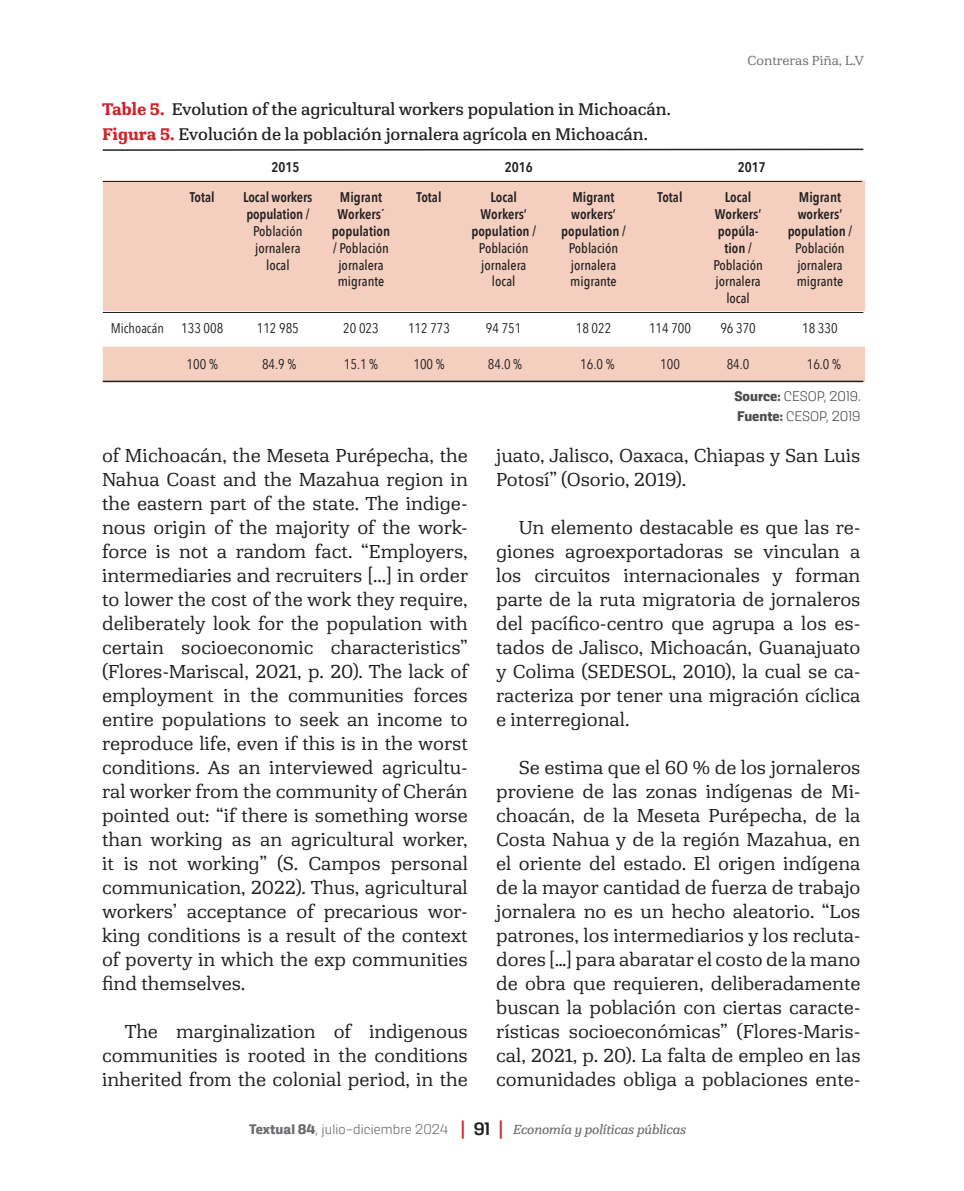
<style>
.page{position:relative;width:964px;height:1191px;background:#fff}
.page>*{position:absolute;margin:0;border:0;box-sizing:border-box;transform-origin:0 0}
.t1{font:300 20px/24px "Hawking";color:#231f20;text-align:justify}
.FIGURA{font:18px "Hawking";color:#231f20}
.TEXTO_TABLA{font:600 14px/16.8px "Avenir Next Condensed";color:#231f20;text-align:center}
.TEXTO_TABLA-2{font:500 14px "Avenir Next Condensed";color:#231f20}
.TEXTO_TABLA-3{font:14px "Avenir Next Condensed";color:#231f20}
.t2{font:italic 14px "Hawking";letter-spacing:-.01em;color:#6c6d70}
.PIE_DE_FIGURA{font:300 14px "Kawak";color:#4b4c4d}
.t3{font:300 14px "Hawking";color:#6c6d70}
.s1{font-weight:700;color:#d1232a}
.s2{font-weight:500}
.s3{font-weight:700}
.s4{font-family:"Kawak";font-weight:700;font-style:normal}
.s5{font-family:"Kawak";font-weight:300;font-style:normal}
.s6{font-family:"Overpass";font-weight:600;font-style:normal;font-size:18px;color:#d1232a}
.s7{font-family:"Kawak";font-weight:500;font-style:normal;font-size:18px;color:#231f20}
</style>
<div class="page">
<svg style="left:103px;top:180px;width:762px;height:202px;fill:#f4cfc0"></svg>
<svg style="left:102px;top:148px;width:762px;height:3px"></svg>
<hr style="left:103px;top:181px;width:759px;height:1px;background:#231f20">
<hr style="left:103px;top:312px;width:760px;height:1px;background:#231f20">
<hr style="left:103px;top:381px;width:760px;height:1px;background:#231f20">
<p class="FIGURA" style="left:102px;top:98px;width:570px"><span class="s1">Table 5.</span> Evolution of the agricultural workers population in Michoacán.</p>
<p class="FIGURA" style="left:102px;top:123px;width:547px"><span class="s1">Figura 5.</span> Evolución de la población jornalera agrícola en Michoacán.</p>
<p class="t3" style="left:747px;top:52px;width:118px">Contreras Piña, L.V</p>
<p class="TEXTO_TABLA" style="left:271px;top:158px;width:29px">2015</p>
<p class="TEXTO_TABLA" style="left:505px;top:158px;width:30px">2016</p>
<p class="TEXTO_TABLA" style="left:738px;top:158px;width:29px">2017</p>
<p class="TEXTO_TABLA" style="left:190px;top:189px;width:26px">Total</p>
<p class="TEXTO_TABLA" style="left:243px;top:189px;width:71px">Local workers</p>
<p class="TEXTO_TABLA" style="left:246px;top:205px;width:65px">population /</p>
<p class="TEXTO_TABLA-2" style="left:253px;top:222px;width:51px">Población</p>
<p class="TEXTO_TABLA-2" style="left:255px;top:239px;width:47px">jornalera</p>
<p class="TEXTO_TABLA-2" style="left:266px;top:256px;width:25px">local</p>
<p class="TEXTO_TABLA" style="left:340px;top:189px;width:44px">Migrant</p>
<p class="TEXTO_TABLA" style="left:337px;top:205px;width:48px">Workers´</p>
<p class="TEXTO_TABLA" style="left:332px;top:222px;width:60px;text-align:left">population / <span class="s2">Población</span></p>
<p class="TEXTO_TABLA-2" style="left:338px;top:256px;width:47px">jornalera</p>
<p class="TEXTO_TABLA-2" style="left:338px;top:273px;width:48px">migrante</p>
<p class="TEXTO_TABLA" style="left:417px;top:189px;width:26px">Total</p>
<p class="TEXTO_TABLA" style="left:471px;top:189px;width:66px">Local<br>Workers’ population /</p>
<p class="TEXTO_TABLA-2" style="left:479px;top:239px;width:51px">Población</p>
<p class="TEXTO_TABLA-2" style="left:481px;top:256px;width:47px">jornalera</p>
<p class="TEXTO_TABLA-2" style="left:492px;top:273px;width:25px">local</p>
<p class="TEXTO_TABLA" style="left:561px;top:189px;width:66px">Migrant workers’ population /</p>
<p class="TEXTO_TABLA-2" style="left:569px;top:239px;width:51px">Población</p>
<p class="TEXTO_TABLA-2" style="left:571px;top:256px;width:47px">jornalera</p>
<p class="TEXTO_TABLA-2" style="left:570px;top:273px;width:48px">migrante</p>
<p class="TEXTO_TABLA" style="left:657px;top:189px;width:26px">Total</p>
<p class="TEXTO_TABLA" style="left:725px;top:189px;width:28px">Local</p>
<p class="TEXTO_TABLA" style="left:715px;top:205px;width:48px">Workers’</p>
<p class="TEXTO_TABLA" style="left:718px;top:222px;width:42px">popúla&shy;tion /</p>
<p class="TEXTO_TABLA-2" style="left:713px;top:256px;width:51px">Población</p>
<p class="TEXTO_TABLA-2" style="left:715px;top:273px;width:47px">jornalera</p>
<p class="TEXTO_TABLA-2" style="left:726px;top:290px;width:25px">local</p>
<p class="TEXTO_TABLA" style="left:797px;top:189px;width:46px;text-align:left">Migrant workers’</p>
<p class="TEXTO_TABLA" style="left:788px;top:222px;width:66px">population /</p>
<p class="TEXTO_TABLA-2" style="left:795px;top:239px;width:51px">Población</p>
<p class="TEXTO_TABLA-2" style="left:797px;top:256px;width:47px">jornalera</p>
<p class="TEXTO_TABLA-2" style="left:797px;top:273px;width:48px">migrante</p>
<p class="TEXTO_TABLA-3" style="left:111px;top:316px;width:55px">Michoacán</p>
<p class="TEXTO_TABLA-3" style="left:181px;top:316px;width:44px">133 008</p>
<p class="TEXTO_TABLA-3" style="left:257px;top:316px;width:44px">112 985</p>
<p class="TEXTO_TABLA-3" style="left:343px;top:316px;width:37px">20 023</p>
<p class="TEXTO_TABLA-3" style="left:408px;top:316px;width:44px">112 773</p>
<p class="TEXTO_TABLA-3" style="left:486px;top:316px;width:37px">94 751</p>
<p class="TEXTO_TABLA-3" style="left:576px;top:316px;width:37px">18 022</p>
<p class="TEXTO_TABLA-3" style="left:649px;top:316px;width:44px">114 700</p>
<p class="TEXTO_TABLA-3" style="left:720px;top:316px;width:37px">96 370</p>
<p class="TEXTO_TABLA-3" style="left:802px;top:316px;width:37px">18 330</p>
<p class="TEXTO_TABLA-3" style="left:187px;top:352px;width:33px">100 %</p>
<p class="TEXTO_TABLA-3" style="left:262px;top:352px;width:36px">84.9 %</p>
<p class="TEXTO_TABLA-3" style="left:344px;top:352px;width:36px">15.1 %</p>
<p class="TEXTO_TABLA-3" style="left:413px;top:352px;width:33px">100 %</p>
<p class="TEXTO_TABLA-3" style="left:488px;top:352px;width:36px">84.0 %</p>
<p class="TEXTO_TABLA-3" style="left:580px;top:352px;width:36px">16.0 %</p>
<p class="TEXTO_TABLA-3" style="left:660px;top:352px;width:21px">100</p>
<p class="TEXTO_TABLA-3" style="left:727px;top:352px;width:24px">84.0</p>
<p class="TEXTO_TABLA-3" style="left:807px;top:352px;width:36px">16.0 %</p>
<p class="PIE_DE_FIGURA" style="left:734px;top:389px;width:128px"><span class="s3">Source:</span> CESOP, 2019.</p>
<p class="PIE_DE_FIGURA" style="left:737px;top:409px;width:125px"><span class="s3">Fuente:</span> CESOP, 2019</p>
<p class="t1" style="left:102px;top:443px;width:368px">of Michoacán, the Meseta Purépecha, the Nahua Coast and the Mazahua region in the eastern part of the state. The indige&shy;nous origin of the majority of the work&shy;force is not a random fact. “Employers, intermediaries and recruiters [...] in order to lower the cost of the work they require, deliberately look for the population with certain socioeconomic characteristics” (Flores-Mariscal, 2021, p. 20). The lack of employment in the communities forces entire populations to seek an income to reproduce life, even if this is in the worst conditions. As an interviewed agricultu&shy;ral worker from the community of Cherán pointed out: “if there is something worse than working as an agricultural worker, it is not working” (S. Campos personal communication, 2022). Thus, agricultural workers’ acceptance of precarious wor&shy;king conditions is a result of the context of poverty in which the exp communities find themselves.</p>
<p class="t1" style="left:102px;top:1019px;width:367px;text-indent:23px">The marginalization of indigenous communities is rooted in the conditions inherited from the colonial period, in the</p>
<p class="t1" style="left:496px;top:443px;width:366px">juato, Jalisco, Oaxaca, Chiapas y San Luis<br>Potosí” (Osorio, 2019).</p>
<p class="t1" style="left:496px;top:515px;width:366px;text-indent:23px">Un elemento destacable es que las re&shy;giones agroexportadoras se vinculan a los circuitos internacionales y forman parte de la ruta migratoria de jornaleros del pacífico-centro que agrupa a los es&shy;tados de Jalisco, Michoacán, Guanajuato y Colima (SEDESOL, 2010), la cual se ca&shy;racteriza por tener una migración cíclica e interregional.</p>
<p class="t1" style="left:496px;top:755px;width:366px;text-indent:23px">Se estima que el 60 % de los jornaleros proviene de las zonas indígenas de Mi&shy;choacán, de la Meseta Purépecha, de la Costa Nahua y de la región Mazahua, en el oriente del estado. El origen indígena de la mayor cantidad de fuerza de trabajo jornalera no es un hecho aleatorio. “Los patrones, los intermediarios y los recluta&shy;dores […] para abaratar el costo de la mano de obra que requieren, deliberadamente buscan la población con ciertas caracte&shy;rísticas socioeconómicas” (Flores-Maris&shy;cal, 2021, p. 20). La falta de empleo en las comunidades obliga a poblaciones ente-</p>
<p class="t2" style="left:249px;top:1120px;width:439px"><span class="s4">Textual 84</span><span class="s5">, julio-diciembre 2024</span> <span class="s6">|</span> <span class="s7">91</span> <span class="s6">|</span> Economía y políticas públicas</p>
</div>
